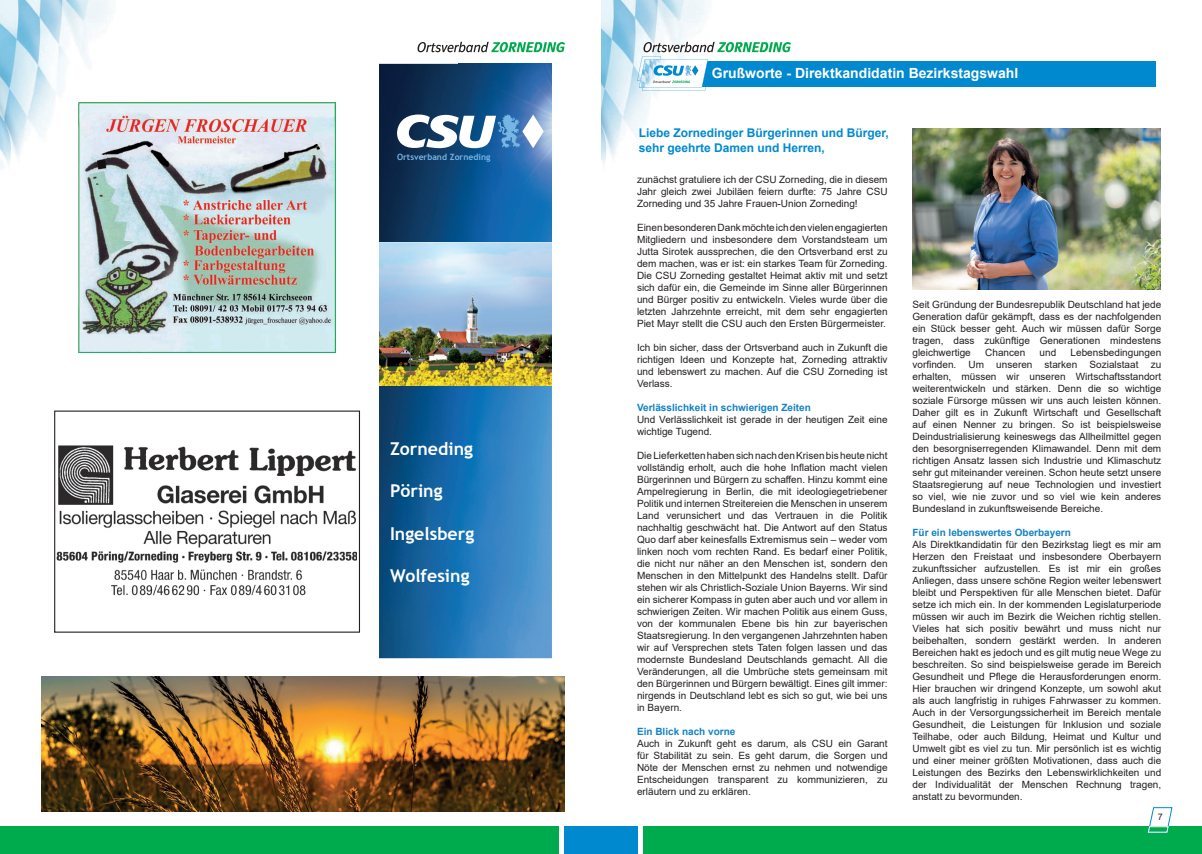
<style>
.page{position:relative;width:1202px;height:854px;background:#fff}
.page>*{position:absolute;margin:0;border:0;box-sizing:border-box;transform-origin:0 0}
.t1{font:700 17.7px "Trebuchet MS";color:#fff}
.t2{font:700 14px "Arial";color:#fff}
.t3{font:700 12px/14.4px "Arial";color:#0089cf}
.t4{font:10px/12px "Arial";color:#231f20;text-align:justify}
.t5{font:700 10px "Arial";color:#1582c5}
.t6{font:9px "Arial";color:#231f20}
.t7{font:700 8.7px "Trebuchet MS";color:#77b5e3}
</style>
<div class="page">
<div style="left:0;top:826px;width:558px;height:27px;background:#00ab4d"></div>
<div style="left:564px;top:826px;width:37px;height:27px;background:#0089cf"></div>
<img style="left:0;top:0;width:212px;height:175px">
<div style="left:644px;top:826px;width:558px;height:27px;background:#00ab4d"></div>
<div style="left:601px;top:826px;width:36px;height:27px;background:#0089cf"></div>
<svg style="left:1148px;top:807px;width:24px;height:25px"></svg>
<img style="left:601px;top:0;width:206px;height:164px">
<svg style="left:418px;top:42px;width:147px;height:10px"></svg>
<svg style="left:54px;top:410px;width:306px;height:222px"></svg>
<img style="left:379px;top:64px;width:173px;height:594px">
<img style="left:459px;top:64px;width:93px;height:178px">
<svg style="left:397px;top:114px;width:147px;height:34px"></svg>
<img style="left:379px;top:242px;width:173px;height:143px">
<img style="left:79px;top:103px;width:256px;height:249px">
<img style="left:912px;top:129px;width:248px;height:160px">
<div style="left:656px;top:61px;width:500px;height:25px;background:#0089cf"></div>
<svg style="left:637px;top:42px;width:154px;height:49px"></svg>
<img style="left:42px;top:676px;width:522px;height:135px">
<p class="t7" style="left:397px;top:152px;width:95px">Ortsverband Zorneding</p>
<h1 class="t1" style="left:390px;top:437px;width:84px">Zorneding</h1>
<h1 class="t1" style="left:390px;top:479px;width:54px">Pöring</h1>
<h1 class="t1" style="left:390px;top:522px;width:86px">Ingelsberg</h1>
<h1 class="t1" style="left:390px;top:564px;width:81px">Wolfesing</h1>
<h2 class="t2" style="left:712px;top:63px;width:308px">Grußworte - Direktkandidatin Bezirkstagswahl</h2>
<p class="t3" style="left:639px;top:126px;width:252px">Liebe Zornedinger Bürgerinnen und Bürger, sehr geehrte Damen und Herren,</p>
<p class="t4" style="left:637px;top:173px;width:252px">zunächst gratuliere ich der CSU Zorneding, die in diesem Jahr gleich zwei Jubiläen feiern durfte: 75 Jahre CSU Zorneding und 35 Jahre Frauen-Union Zorneding!</p>
<p class="t4" style="left:637px;top:221px;width:252px">Einen besonderen Dank möchte ich den vielen engagierten Mitgliedern und insbesondere dem Vorstandsteam um Jutta Sirotek aussprechen, die den Ortsverband erst zu dem machen, was er ist: ein starkes Team für Zorneding.<br>Die CSU Zorneding gestaltet Heimat aktiv mit und setzt sich dafür ein, die Gemeinde im Sinne aller Bürgerinnen und Bürger positiv zu entwickeln. Vieles wurde über die letzten Jahrzehnte erreicht, mit dem sehr engagierten Piet Mayr stellt die CSU auch den Ersten Bürgermeister.</p>
<p class="t4" style="left:637px;top:341px;width:252px">Ich bin sicher, dass der Ortsverband auch in Zukunft die richtigen Ideen und Konzepte hat, Zorneding attraktiv und lebenswert zu machen. Auf die CSU Zorneding ist Verlass.</p>
<p class="t5" style="left:637px;top:400px;width:175px">Verlässlichkeit in schwierigen Zeiten</p>
<p class="t4" style="left:637px;top:413px;width:252px">Und Verlässlichkeit ist gerade in der heutigen Zeit eine wichtige Tugend.</p>
<p class="t4" style="left:637px;top:449px;width:252px">Die Lieferketten haben sich nach den Krisen bis heute nicht vollständig erholt, auch die hohe Inflation macht vielen Bürgerinnen und Bürgern zu schaffen. Hinzu kommt eine Ampelregierung in Berlin, die mit ideologiegetriebener Politik und internen Streitereien die Menschen in unserem Land verunsichert und das Vertrauen in die Politik nachhaltig geschwächt hat. Die Antwort auf den Status Quo darf aber keinesfalls Extremismus sein – weder vom linken noch vom rechten Rand. Es bedarf einer Politik, die nicht nur näher an den Menschen ist, sondern den Menschen in den Mittelpunkt des Handelns stellt. Dafür stehen wir als Christlich-Soziale Union Bayerns. Wir sind ein sicherer Kompass in guten aber auch und vor allem in schwierigen Zeiten. Wir machen Politik aus einem Guss, von der kommunalen Ebene bis hin zur bayerischen Staatsregierung. In den vergangenen Jahrzehnten haben wir auf Versprechen stets Taten folgen lassen und das modernste Bundesland Deutschlands gemacht. All die Veränderungen, all die Umbrüche stets gemeinsam mit den Bürgerinnen und Bürgern bewältigt. Eines gilt immer: nirgends in Deutschland lebt es sich so gut, wie bei uns in Bayern.</p>
<p class="t5" style="left:637px;top:724px;width:100px">Ein Blick nach vorne</p>
<p class="t4" style="left:637px;top:737px;width:252px">Auch in Zukunft geht es darum, als CSU ein Garant für Stabilität zu sein. Es geht darum, die Sorgen und Nöte der Menschen ernst zu nehmen und notwendige Entscheidungen transparent zu kommunizieren, zu erläutern und zu erklären.</p>
<p class="t4" style="left:912px;top:298px;width:250px">Seit Gründung der Bundesrepublik Deutschland hat jede Generation dafür gekämpft, dass es der nachfolgenden ein Stück besser geht. Auch wir müssen dafür Sorge tragen, dass zukünftige Generationen mindestens gleichwertige</p>
<p class="t4" style="left:985px;top:346px;width:42px">Chancen</p>
<p class="t4" style="left:1039px;top:346px;width:18px">und</p>
<p class="t4" style="left:912px;top:346px;width:250px;text-indent:158px">Lebensbedingungen vorfinden. Um unseren starken Sozialstaat zu erhalten, müssen wir unseren Wirtschaftsstandort weiterentwickeln und stärken. Denn die so wichtige soziale Fürsorge müssen wir uns auch leisten können.<br>Daher gilt es in Zukunft Wirtschaft und Gesellschaft auf einen Nenner zu bringen. So ist beispielsweise Deindustrialisierung keineswegs das Allheilmittel gegen den besorgniserregenden Klimawandel. Denn mit dem richtigen Ansatz lassen sich Industrie und Klimaschutz sehr gut miteinander vereinen. Schon heute setzt unsere Staatsregierung auf neue Technologien und investiert so viel, wie nie zuvor und so viel wie kein anderes Bundesland in zukunftsweisende Bereiche.</p>
<p class="t5" style="left:912px;top:525px;width:160px">Für ein lebenswertes Oberbayern</p>
<p class="t4" style="left:912px;top:538px;width:250px">Als Direktkandidatin für den Bezirkstag liegt es mir am Herzen den Freistaat und insbesondere Oberbayern zukunftssicher aufzustellen. Es ist mir ein großes Anliegen, dass unsere schöne Region weiter lebenswert bleibt und Perspektiven für alle Menschen bietet. Dafür setze ich mich ein. In der kommenden Legislaturperiode müssen wir auch im Bezirk die Weichen richtig stellen.<br>Vieles hat sich positiv bewährt und muss nicht nur beibehalten, sondern gestärkt werden. In anderen Bereichen hakt es jedoch und es gilt mutig neue Wege zu beschreiten. So sind beispielsweise gerade im Bereich Gesundheit und Pflege die Herausforderungen enorm.<br>Hier brauchen wir dringend Konzepte, um sowohl akut als auch langfristig in ruhiges Fahrwasser zu kommen.<br>Auch in der Versorgungssicherheit im Bereich mentale Gesundheit, die Leistungen für Inklusion und soziale Teilhabe, oder auch Bildung, Heimat und Kultur und Umwelt gibt es viel zu tun. Mir persönlich ist es wichtig und einer meiner größten Motivationen, dass auch die Leistungen des Bezirks den Lebenswirklichkeiten und der Individualität der Menschen Rechnung tragen, anstatt zu bevormunden.</p>
<p class="t6" style="left:1158px;top:810px;width:7px">7</p>
</div>
